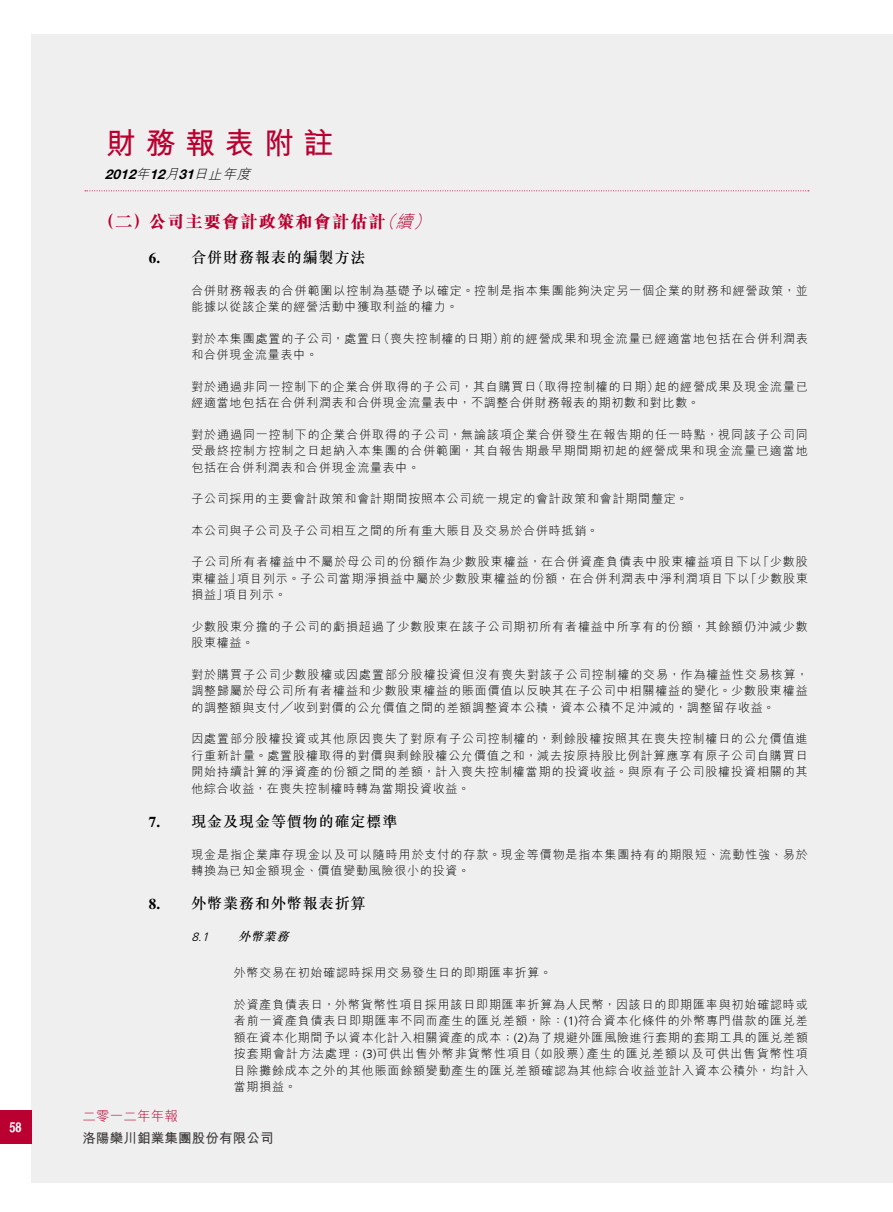
<style>
.page{position:relative;width:893px;height:1212px;background:#fff}
.page>*{position:absolute;margin:0;border:0;box-sizing:border-box;transform-origin:0 0}
.t1{font:700 30px "M Hei HK";letter-spacing:.315em;color:#b90030}
._03_Subhead_1{font:800 17.25px "M Sung HK";letter-spacing:.06em;color:#b90030}
._04_Subhead_2{font:500 15px "M Sung HK";letter-spacing:.06em;color:#000}
.t2{font:700 13.5px "M Hei HK";letter-spacing:.015em;color:#3e3a39}
.t3{font:italic 700 13.5px "Helvetica Neue LT Std";color:#000}
.t4{font:300 13.5px "M Hei HK";letter-spacing:.015em;color:#b90030}
.t5{font:13.5px "Helvetica CY Bold";color:#fff}
._01_Body_text{font:300 12px/16.5px "M Hei HK";letter-spacing:.07em;color:#000}
._05_Subhead_3{font:italic 500 12px "M Sung HK";color:#000}
._05_Subhead_3-2{font:italic 300 12px "Frutiger LT Std";color:#000}
.s1{font-family:"M Hei HK";font-weight:300}
.s2{font-family:"M Hei HK";font-weight:300;font-style:italic}
.s3{font-family:"Times LT Std";font-weight:700}
.s4{font-family:"Frutiger LT Std"}
</style>
<div class="page">
<div style="left:31px;top:34px;width:862px;height:1148px;background:#efefef"></div>
<div style="left:0;top:1110px;width:31px;height:34px;background:#b90030"></div>
<svg style="left:85px;top:190px;width:724px;height:1px"></svg>
<p class="t5" style="left:9px;top:1119px;width:14px">58</p>
<h1 class="t1" style="left:106px;top:122px;width:229px">財務報表附註</h1>
<p class="t3" style="left:105px;top:165px;width:151px">2012<span class="s1">年</span>12<span class="s1">月</span>31<span class="s1">日止年度</span></p>
<p class="_03_Subhead_1" style="left:98px;top:213px;width:339px">（二）公司主要會計政策和會計估計<span class="s2">（續）</span></p>
<p class="_04_Subhead_2" style="left:149px;top:247px;width:218px"><span class="s3">6.</span> 合併財務報表的編製方法</p>
<p class="_01_Body_text" style="left:191px;top:282px;width:618px">合併財務報表的合併範圍以控制為基礎予以確定。控制是指本集團能夠決定另一個企業的財務和經營政策，並能據以從該企業的經營活動中獲取利益的權力。</p>
<p class="_01_Body_text" style="left:191px;top:330px;width:618px">對於本集團處置的子公司，處置日（喪失控制權的日期）前的經營成果和現金流量已經適當地包括在合併利潤表和合併現金流量表中。</p>
<p class="_01_Body_text" style="left:191px;top:378px;width:618px">對於通過非同一控制下的企業合併取得的子公司，其自購買日（取得控制權的日期）起的經營成果及現金流量已經適當地包括在合併利潤表和合併現金流量表中，不調整合併財務報表的期初數和對比數。</p>
<p class="_01_Body_text" style="left:191px;top:426px;width:618px;text-align:justify">對於通過同一控制下的企業合併取得的子公司，無論該項企業合併發生在報告期的任一時點，視同該子公司同受最終控制方控制之日起納入本集團的合併範圍，其自報告期最早期間期初起的經營成果和現金流量已適當地包括在合併利潤表和合併現金流量表中。</p>
<p class="_01_Body_text" style="left:191px;top:490px;width:498px">子公司採用的主要會計政策和會計期間按照本公司統一規定的會計政策和會計期間釐定。</p>
<p class="_01_Body_text" style="left:191px;top:522px;width:409px">本公司與子公司及子公司相互之間的所有重大賬目及交易於合併時抵銷。</p>
<p class="_01_Body_text" style="left:191px;top:553px;width:618px;text-align:justify">子公司所有者權益中不屬於母公司的份額作為少數股東權益，在合併資產負債表中股東權益項目下以「少數股東權益」項目列示。子公司當期淨損益中屬於少數股東權益的份額，在合併利潤表中淨利潤項目下以「少數股東損益」項目列示。</p>
<p class="_01_Body_text" style="left:191px;top:618px;width:618px">少數股東分擔的子公司的虧損超過了少數股東在該子公司期初所有者權益中所享有的份額，其餘額仍沖減少數股東權益。</p>
<p class="_01_Body_text" style="left:191px;top:666px;width:618px;text-align:justify">對於購買子公司少數股權或因處置部分股權投資但沒有喪失對該子公司控制權的交易，作為權益性交易核算，調整歸屬於母公司所有者權益和少數股東權益的賬面價值以反映其在子公司中相關權益的變化。少數股東權益的調整額與支付╱收到對價的公允價值之間的差額調整資本公積，資本公積不足沖減的，調整留存收益。</p>
<p class="_01_Body_text" style="left:191px;top:730px;width:618px;text-align:justify">因處置部分股權投資或其他原因喪失了對原有子公司控制權的，剩餘股權按照其在喪失控制權日的公允價值進行重新計量。處置股權取得的對價與剩餘股權公允價值之和，減去按原持股比例計算應享有原子公司自購買日開始持續計算的淨資產的份額之間的差額，計入喪失控制權當期的投資收益。與原有子公司股權投資相關的其他綜合收益，在喪失控制權時轉為當期投資收益。</p>
<p class="_04_Subhead_2" style="left:149px;top:811px;width:250px"><span class="s3">7.</span> 現金及現金等價物的確定標準</p>
<p class="_01_Body_text" style="left:191px;top:846px;width:618px">現金是指企業庫存現金以及可以隨時用於支付的存款。現金等價物是指本集團持有的期限短、流動性強、易於轉換為已知金額現金、價值變動風險很小的投資。</p>
<p class="_04_Subhead_2" style="left:149px;top:893px;width:218px"><span class="s3">8.</span> 外幣業務和外幣報表折算</p>
<p class="_05_Subhead_3-2" style="left:191px;top:930px;width:22px">8.1</p>
<p class="_05_Subhead_3" style="left:238px;top:928px;width:56px">外幣業務</p>
<p class="_01_Body_text" style="left:234px;top:964px;width:319px">外幣交易在初始確認時採用交易發生日的即期匯率折算。</p>
<p class="_01_Body_text" style="left:234px;top:996px;width:576px;text-align:justify">於資產負債表日，外幣貨幣性項目採用該日即期匯率折算為人民幣，因該日的即期匯率與初始確認時或者前一資產負債表日即期匯率不同而產生的匯兌差額，除：<span class="s4">(1)</span>符合資本化條件的外幣專門借款的匯兌差額在資本化期間予以資本化計入相關資產的成本；<span class="s4">(2)</span>為了規避外匯風險進行套期的套期工具的匯兌差額按套期會計方法處理；<span class="s4">(3)</span>可供出售外幣非貨幣性項目（如股票）產生的匯兌差額以及可供出售貨幣性項目除攤餘成本之外的其他賬面餘額變動產生的匯兌差額確認為其他綜合收益並計入資本公積外，均計入當期損益。</p>
<p class="t4" style="left:82px;top:1109px;width:97px">二零一二年年報</p>
<p class="t2" style="left:82px;top:1128px;width:193px">洛陽欒川鉬業集團股份有限公司</p>
</div>
